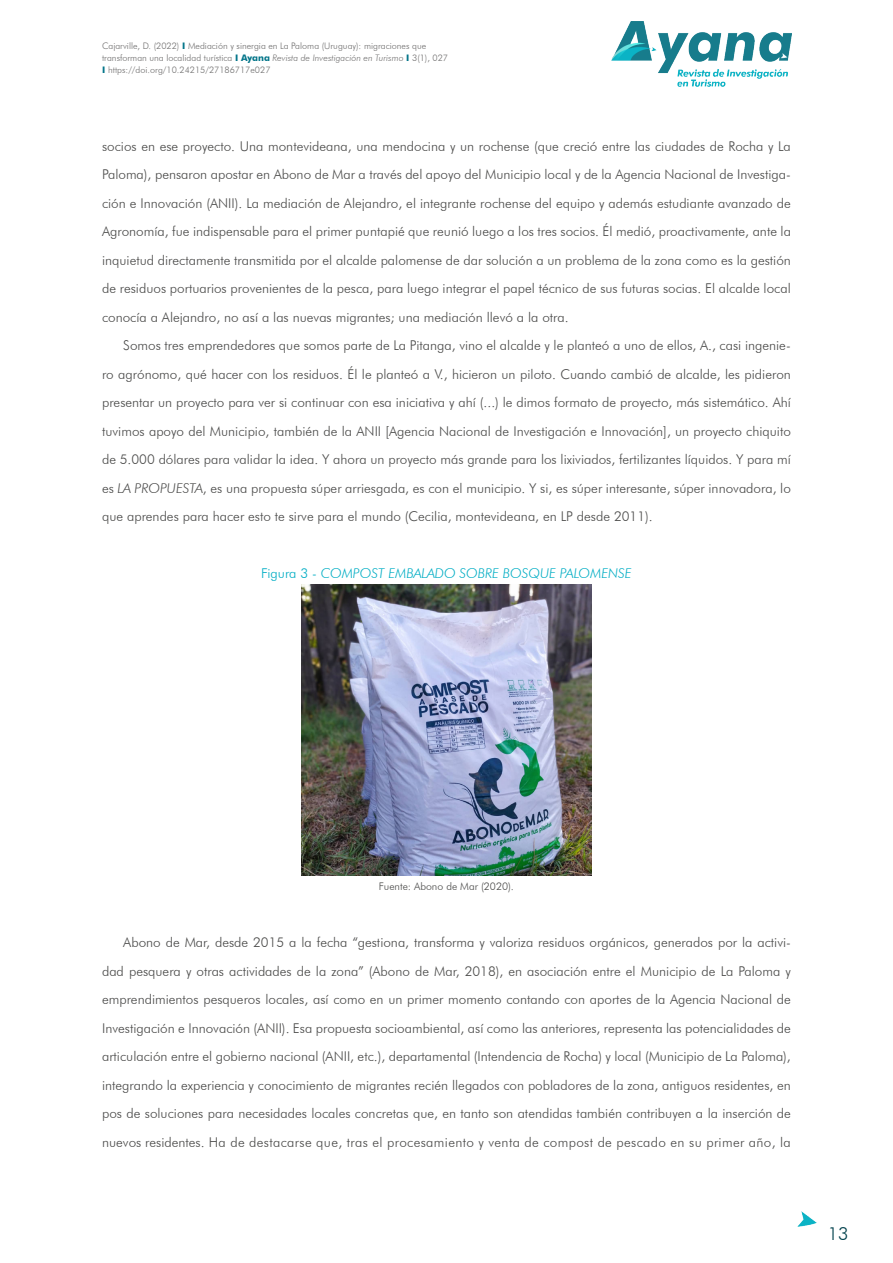
<style>
.page{position:relative;width:893px;height:1263px;background:#fff}
.page>*{position:absolute;margin:0;border:0;box-sizing:border-box;transform-origin:0 0}
.t1{font:300 18px "Futura BT";color:#00414c}
.t2{font:300 13.5px/28.5px "Futura BT";color:#4a4a49;text-align:justify}
.t3{font:italic 300 13.5px "Futura BT";color:#00adc4}
.t4{font:300 10.5px "Futura BT";color:#4a4a49}
.t5{font:300 9px/12px "Futura BT";color:#706f6f}
.s1{font-weight:700;color:#007488}
.s2{font-style:italic}
.s3{font-style:normal}
</style>
<div class="page">
<img style="left:611px;top:22px;width:180px;height:64px">
<img style="left:798px;top:1212px;width:19px;height:14px">
<img style="left:301px;top:585px;width:291px;height:290px">
<p class="t5" style="left:102px;top:40px;width:348px">Cajarville, D. (2022) <span class="s1">I</span> Mediación y sinergia en La Paloma (Uruguay): migraciones que transforman una localidad turística <span class="s1">I Ayana</span> <span class="s2">Revista de Investigación en Turismo</span> <span class="s1">I</span> 3(1), 027<br><span class="s1">I</span> https://doi.org/10.24215/27186717e027</p>
<p class="t2" style="left:102px;top:131px;width:690px">socios en ese proyecto. Una montevideana, una mendocina y un rochense (que creció entre las ciudades de Rocha y La Paloma), pensaron apostar en Abono de Mar a través del apoyo del Municipio local y de la Agencia Nacional de Investiga&shy;ción e Innovación (ANII). La mediación de Alejandro, el integrante rochense del equipo y además estudiante avanzado de Agronomía, fue indispensable para el primer puntapié que reunió luego a los tres socios. Él medió, proactivamente, ante la inquietud directamente transmitida por el alcalde palomense de dar solución a un problema de la zona como es la gestión de residuos portuarios provenientes de la pesca, para luego integrar el papel técnico de sus futuras socias. El alcalde local conocía a Alejandro, no así a las nuevas migrantes; una mediación llevó a la otra.</p>
<p class="t2" style="left:102px;top:331px;width:690px;text-indent:21px">Somos tres emprendedores que somos parte de La Pitanga, vino el alcalde y le planteó a uno de ellos, A., casi ingenie&shy;ro agrónomo, qué hacer con los residuos. Él le planteó a V., hicieron un piloto. Cuando cambió de alcalde, les pidieron presentar un proyecto para ver si continuar con esa iniciativa y ahí (...) le dimos formato de proyecto, más sistemático. Ahí tuvimos apoyo del Municipio, también de la ANII [Agencia Nacional de Investigación e Innovación], un proyecto chiquito de 5.000 dólares para validar la idea. Y ahora un proyecto más grande para los lixiviados, fertilizantes líquidos. Y para mí es <span class="s2">LA PROPUESTA</span>, es una propuesta súper arriesgada, es con el municipio. Y si, es súper interesante, súper innovadora, lo que aprendes para hacer esto te sirve para el mundo (Cecilia, montevideana, en LP desde 2011).</p>
<p class="t3" style="left:261px;top:565px;width:372px"><span class="s3">Figura 3 -</span> COMPOST EMBALADO SOBRE BOSQUE PALOMENSE</p>
<p class="t4" style="left:379px;top:880px;width:137px">Fuente: Abono de Mar (2020).</p>
<p class="t2" style="left:102px;top:928px;width:690px;text-indent:21px">Abono de Mar, desde 2015 a la fecha “gestiona, transforma y valoriza residuos orgánicos, generados por la activi&shy;dad pesquera y otras actividades de la zona” (Abono de Mar, 2018), en asociación entre el Municipio de La Paloma y emprendimientos pesqueros locales, así como en un primer momento contando con aportes de la Agencia Nacional de Investigación e Innovación (ANII). Esa propuesta socioambiental, así como las anteriores, representa las potencialidades de articulación entre el gobierno nacional (ANII, etc.), departamental (Intendencia de Rocha) y local (Municipio de La Paloma), integrando la experiencia y conocimiento de migrantes recién llegados con pobladores de la zona, antiguos residentes, en pos de soluciones para necesidades locales concretas que, en tanto son atendidas también contribuyen a la inserción de nuevos residentes. Ha de destacarse que, tras el procesamiento y venta de compost de pescado en su primer año, la</p>
<h1 class="t1" style="left:828px;top:1222px;width:22px">13</h1>
</div>
